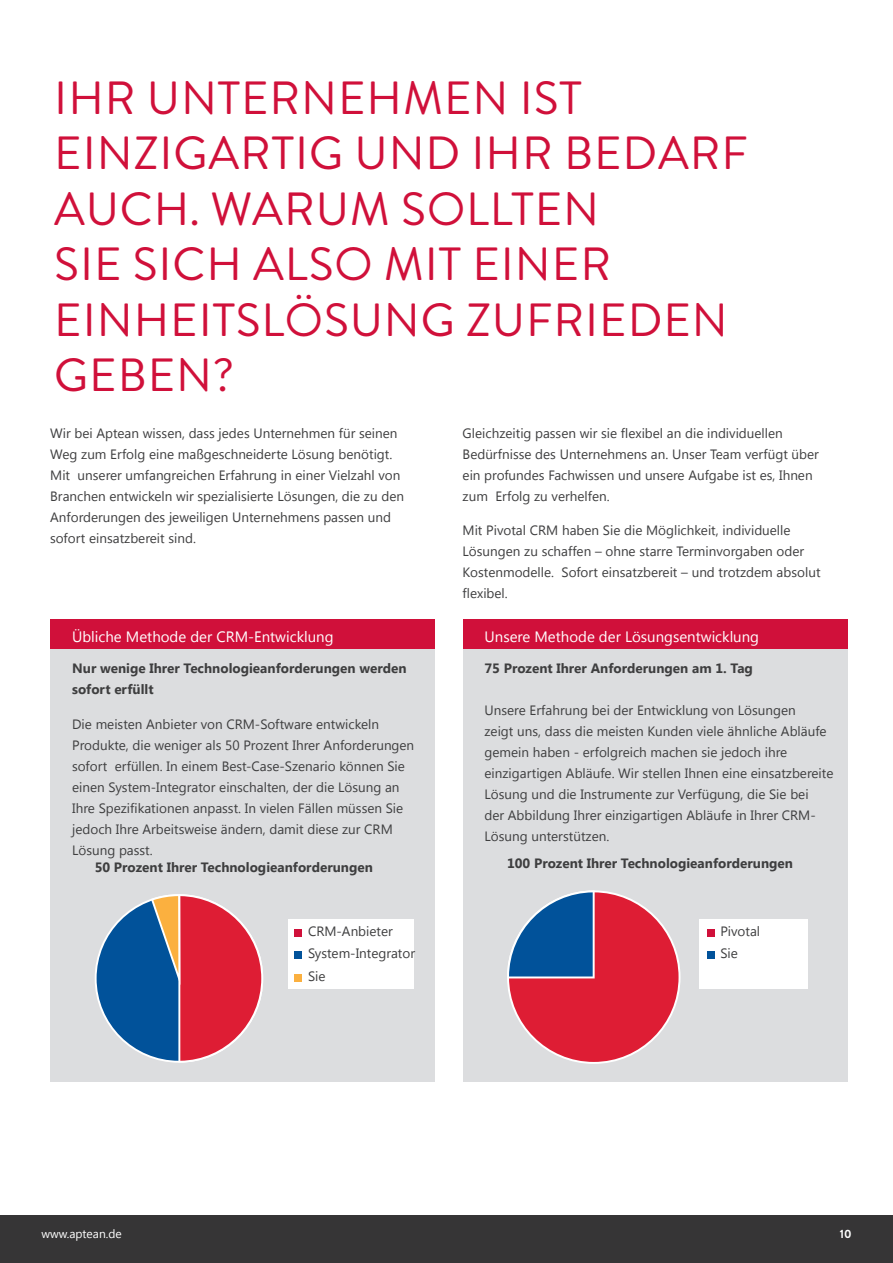
<style>
.page{position:relative;width:893px;height:1263px;background:#fff}
.page>*{position:absolute;margin:0;border:0;box-sizing:border-box;transform-origin:0 0}
.t1{font:46.5px/55.5px "Brandon Grotesque";letter-spacing:.02em;color:#d0103a}
.heading{font:15px "Segoe UI";color:#fff}
.body_copy{font:13.5px/21px "Segoe UI";color:#3e3e3f}
.body_copy-2{font:700 13.5px/21px "Segoe UI";color:#3e3e3f}
.t2{font:12px "Segoe UI";color:#fff}
.t3{font:700 12px "Brandon Grotesque";color:#fff}
</style>
<div class="page">
<div style="left:0;top:1215px;width:893px;height:48px;background:#363536"></div>
<div style="left:51px;top:619px;width:384px;height:462px;background:#dcdddf"></div>
<div style="left:463px;top:619px;width:385px;height:462px;background:#dcdddf"></div>
<div style="left:51px;top:619px;width:384px;height:30px;background:#d0103a"></div>
<div style="left:463px;top:619px;width:385px;height:30px;background:#d0103a"></div>
<svg style="left:95px;top:894px;width:168px;height:169px"></svg>
<svg style="left:507px;top:890px;width:173px;height:174px"></svg>
<div style="left:288px;top:919px;width:125px;height:69px;background:#fff"></div>
<div style="left:699px;top:919px;width:109px;height:69px;background:#fff"></div>
<div style="left:294px;top:929px;width:8px;height:7px;background:#d0103a"></div>
<div style="left:294px;top:951px;width:8px;height:8px;background:#01529a"></div>
<div style="left:294px;top:974px;width:8px;height:7px;background:#fbb03f"></div>
<div style="left:707px;top:929px;width:7px;height:7px;background:#d0103a"></div>
<div style="left:707px;top:951px;width:7px;height:8px;background:#01529a"></div>
<p class="t1" style="left:54px;top:71px;width:695px">IHR UNTERNEHMEN IST<br>EINZIGARTIG UND IHR BEDARF<br>AUCH. WARUM SOLLTEN<br>SIE SICH ALSO MIT EINER<br>EINHEITSLÖSUNG ZUFRIEDEN<br>GEBEN?</p>
<p class="body_copy" style="left:50px;top:422px;width:355px">Wir bei Aptean wissen, dass jedes Unternehmen für seinen Weg zum Erfolg eine maßgeschneiderte Lösung benötigt.<br>Mit unserer umfangreichen Erfahrung in einer Vielzahl von Branchen entwickeln wir spezialisierte Lösungen, die zu den Anforderungen des jeweiligen Unternehmens passen und sofort einsatzbereit sind.</p>
<p class="body_copy" style="left:463px;top:422px;width:358px">Gleichzeitig passen wir sie flexibel an die individuellen Bedürfnisse des Unternehmens an. Unser Team verfügt über ein profundes Fachwissen und unsere Aufgabe ist es, Ihnen zum Erfolg zu verhelfen.</p>
<p class="body_copy" style="left:463px;top:519px;width:359px">Mit Pivotal CRM haben Sie die Möglichkeit, individuelle Lösungen zu schaffen – ohne starre Terminvorgaben oder Kostenmodelle. Sofort einsatzbereit – und trotzdem absolut flexibel.</p>
<p class="heading" style="left:72px;top:627px;width:263px">Übliche Methode der CRM-Entwicklung</p>
<p class="heading" style="left:484px;top:627px;width:276px">Unsere Methode der Lösungsentwicklung</p>
<p class="body_copy-2" style="left:72px;top:657px;width:336px">Nur wenige Ihrer Technologieanforderungen werden sofort erfüllt</p>
<p class="body_copy" style="left:72px;top:713px;width:344px">Die meisten Anbieter von CRM-Software entwickeln Produkte, die weniger als 50 Prozent Ihrer Anforderungen sofort erfüllen. In einem Best-Case-Szenario können Sie einen System-Integrator einschalten, der die Lösung an Ihre Spezifikationen anpasst. In vielen Fällen müssen Sie jedoch Ihre Arbeitsweise ändern, damit diese zur CRM Lösung passt.</p>
<p class="body_copy-2" style="left:484px;top:657px;width:270px">75 Prozent Ihrer Anforderungen am 1. Tag</p>
<p class="body_copy" style="left:484px;top:699px;width:350px">Unsere Erfahrung bei der Entwicklung von Lösungen<br>zeigt uns, dass die meisten Kunden viele ähnliche Abläufe gemein haben - erfolgreich machen sie jedoch ihre einzigartigen Abläufe. Wir stellen Ihnen eine einsatzbereite Lösung und die Instrumente zur Verfügung, die Sie bei<br>der Abbildung Ihrer einzigartigen Abläufe in Ihrer CRM-Lösung unterstützen.</p>
<p class="body_copy-2" style="left:95px;top:856px;width:280px">50 Prozent Ihrer Technologieanforderungen</p>
<p class="body_copy-2" style="left:507px;top:852px;width:287px">100 Prozent Ihrer Technologieanforderungen</p>
<p class="body_copy" style="left:308px;top:920px;width:86px">CRM-Anbieter</p>
<p class="body_copy" style="left:308px;top:942px;width:109px">System-Integrator</p>
<p class="body_copy" style="left:308px;top:965px;width:19px">Sie</p>
<p class="body_copy" style="left:720px;top:920px;width:41px">Pivotal</p>
<p class="body_copy" style="left:720px;top:942px;width:19px">Sie</p>
<p class="t2" style="left:41px;top:1225px;width:82px">www.aptean.de</p>
<p class="t3" style="left:840px;top:1225px;width:13px">10</p>
</div>
